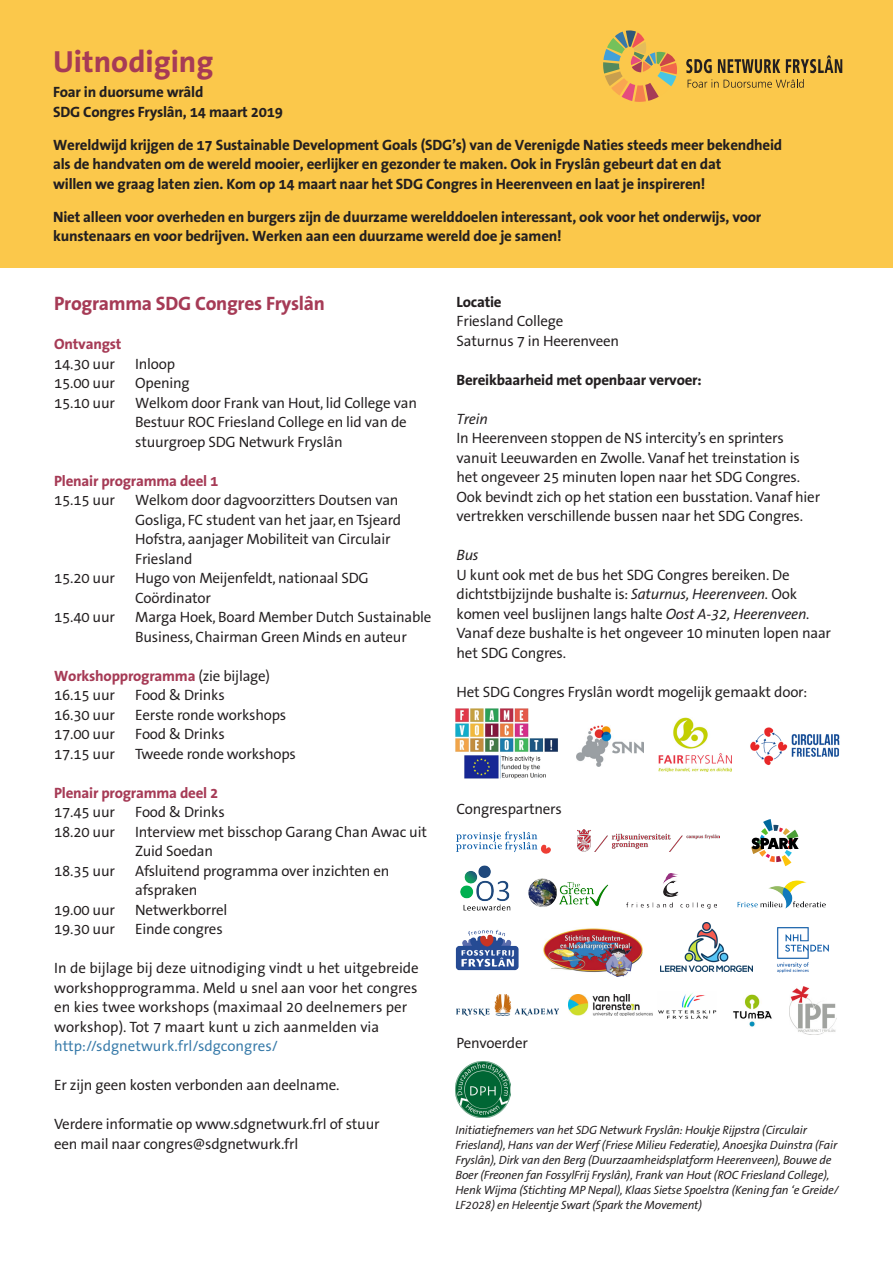
<style>
.page{position:relative;width:893px;height:1263px;background:#fff}
.page>*{position:absolute;margin:0;border:0;box-sizing:border-box;transform-origin:0 0}
.t1{font:700 30.75px "The Sans Office";color:#a63b56}
.plat{font:700 19.5px "The Sans Office";letter-spacing:-.015em;color:#a63b56}
.plat-2{font:15px/19.5px "The Sans Office";letter-spacing:-.015em;color:#231f20}
.plat-3{font:700 15px/19.5px "The Sans Office";letter-spacing:-.015em;color:#231f20}
.plat-4{font:700 15px "The Sans Office";letter-spacing:-.015em;color:#a63b56}
.plat-5{font:italic 15px "The Sans Office";letter-spacing:-.015em;color:#231f20}
.plat-6{font:italic 12px/15px "The Sans Office";letter-spacing:-.015em;color:#231f20}
.s1{font-weight:400;color:#231f20}
.s2{color:#377aa9}
.s3{font-style:italic}
</style>
<div class="page">
<div style="left:0;top:0;width:893px;height:268px;background:#fbc84b"></div>
<img style="left:455px;top:709px;width:103px;height:70px">
<img style="left:576px;top:725px;width:68px;height:42px">
<img style="left:658px;top:717px;width:73px;height:54px">
<img style="left:750px;top:727px;width:90px;height:39px">
<svg style="left:456px;top:831px;width:95px;height:23px"></svg>
<img style="left:578px;top:829px;width:142px;height:22px">
<svg style="left:751px;top:819px;width:48px;height:47px"></svg>
<img style="left:460px;top:865px;width:51px;height:46px">
<img style="left:528px;top:878px;width:81px;height:29px">
<img style="left:626px;top:873px;width:91px;height:36px">
<img style="left:738px;top:880px;width:87px;height:29px">
<img style="left:455px;top:928px;width:188px;height:49px">
<img style="left:455px;top:1062px;width:56px;height:55px">
<svg style="left:686px;top:59px;width:26px;height:14px"></svg>
<svg style="left:718px;top:59px;width:62px;height:14px"></svg>
<svg style="left:786px;top:55px;width:56px;height:18px"></svg>
<svg style="left:688px;top:79px;width:116px;height:9px"></svg>
<svg style="left:603px;top:30px;width:74px;height:72px"></svg>
<img style="left:568px;top:995px;width:84px;height:20px">
<img style="left:658px;top:993px;width:59px;height:26px">
<img style="left:777px;top:927px;width:52px;height:46px">
<img style="left:660px;top:923px;width:93px;height:49px">
<img style="left:733px;top:994px;width:39px;height:33px">
<img style="left:789px;top:987px;width:48px;height:47px">
<img style="left:457px;top:995px;width:101px;height:20px">
<p class="t1" style="left:53px;top:46px;width:162px">Uitnodiging</p>
<p class="plat-3" style="left:53px;top:83px;width:152px">Foar in duorsume wrâld</p>
<p class="plat-3" style="left:53px;top:103px;width:231px">SDG Congres Fryslân, 14 maart 2019</p>
<p class="plat-3" style="left:53px;top:136px;width:731px">Wereldwijd krijgen de 17 Sustainable Development Goals (SDG’s) van de Verenigde Naties steeds meer bekendheid als de handvaten om de wereld mooier, eerlijker en gezonder te maken. Ook in Fryslân gebeurt dat en dat<br>willen we graag laten zien. Kom op 14 maart naar het SDG Congres in Heerenveen en laat je inspireren!</p>
<p class="plat-3" style="left:53px;top:208px;width:710px">Niet alleen voor overheden en burgers zijn de duurzame werelddoelen interessant, ook voor het onderwijs, voor kunstenaars en voor bedrijven. Werken aan een duurzame wereld doe je samen!</p>
<p class="plat" style="left:54px;top:293px;width:272px">Programma SDG Congres Fryslân</p>
<p class="plat-4" style="left:54px;top:336px;width:69px">Ontvangst</p>
<p class="plat-2" style="left:54px;top:354px;width:62px">14.30 uur</p>
<p class="plat-2" style="left:135px;top:354px;width:42px">Inloop</p>
<p class="plat-2" style="left:54px;top:374px;width:62px">15.00 uur</p>
<p class="plat-2" style="left:135px;top:374px;width:56px">Opening</p>
<p class="plat-2" style="left:54px;top:393px;width:62px">15.10 uur</p>
<p class="plat-2" style="left:135px;top:393px;width:283px">Welkom door Frank van Hout, lid College van<br>Bestuur ROC Friesland College en lid van de stuurgroep SDG Netwurk Fryslân</p>
<p class="plat-4" style="left:54px;top:473px;width:166px">Plenair programma deel 1</p>
<p class="plat-2" style="left:54px;top:491px;width:62px">15.15 uur</p>
<p class="plat-2" style="left:135px;top:491px;width:267px">Welkom door dagvoorzitters Doutsen van Gosliga, FC student van het jaar, en Tsjeard Hofstra, aanjager Mobiliteit van Circulair Friesland</p>
<p class="plat-2" style="left:54px;top:569px;width:62px">15.20 uur</p>
<p class="plat-2" style="left:135px;top:569px;width:235px">Hugo von Meijenfeldt, nationaal SDG<br>Coördinator</p>
<p class="plat-2" style="left:54px;top:608px;width:62px">15.40 uur</p>
<p class="plat-2" style="left:135px;top:608px;width:298px">Marga Hoek, Board Member Dutch Sustainable<br>Business, Chairman Green Minds en auteur</p>
<p class="plat-4" style="left:54px;top:668px;width:217px">Workshopprogramma <span class="s1">(zie bijlage)</span></p>
<p class="plat-2" style="left:54px;top:686px;width:62px">16.15 uur</p>
<p class="plat-2" style="left:135px;top:686px;width:91px">Food &amp; Drinks</p>
<p class="plat-2" style="left:54px;top:705px;width:62px">16.30 uur</p>
<p class="plat-2" style="left:135px;top:705px;width:153px">Eerste ronde workshops</p>
<p class="plat-2" style="left:54px;top:725px;width:62px">17.00 uur</p>
<p class="plat-2" style="left:135px;top:725px;width:91px">Food &amp; Drinks</p>
<p class="plat-2" style="left:54px;top:744px;width:62px">17.15 uur</p>
<p class="plat-2" style="left:135px;top:744px;width:162px">Tweede ronde workshops</p>
<p class="plat-4" style="left:54px;top:785px;width:166px">Plenair programma deel 2</p>
<p class="plat-2" style="left:54px;top:803px;width:62px">17.45 uur</p>
<p class="plat-2" style="left:135px;top:803px;width:91px">Food &amp; Drinks</p>
<p class="plat-2" style="left:54px;top:822px;width:62px">18.20 uur</p>
<p class="plat-2" style="left:135px;top:822px;width:293px">Interview met bisschop Garang Chan Awac uit<br>Zuid Soedan</p>
<p class="plat-2" style="left:54px;top:861px;width:62px">18.35 uur</p>
<p class="plat-2" style="left:135px;top:861px;width:256px">Afsluitend programma over inzichten en afspraken</p>
<p class="plat-2" style="left:54px;top:900px;width:62px">19.00 uur</p>
<p class="plat-2" style="left:135px;top:900px;width:94px">Netwerkborrel</p>
<p class="plat-2" style="left:54px;top:920px;width:62px">19.30 uur</p>
<p class="plat-2" style="left:135px;top:920px;width:89px">Einde congres</p>
<p class="plat-2" style="left:54px;top:959px;width:366px">In de bijlage bij deze uitnodiging vindt u het uitgebreide workshopprogramma. Meld u snel aan voor het congres en kies twee workshops (maximaal 20 deelnemers per workshop). Tot 7 maart kunt u zich aanmelden via <span class="s2">http://sdgnetwurk.frl/sdgcongres/</span></p>
<p class="plat-2" style="left:54px;top:1076px;width:287px">Er zijn geen kosten verbonden aan deelname.</p>
<p class="plat-2" style="left:54px;top:1115px;width:327px">Verdere informatie op www.sdgnetwurk.frl of stuur een mail naar congres@sdgnetwurk.frl</p>
<p class="plat-3" style="left:457px;top:292px;width:47px">Locatie</p>
<p class="plat-2" style="left:457px;top:312px;width:108px">Friesland College</p>
<p class="plat-2" style="left:457px;top:332px;width:164px">Saturnus 7 in Heerenveen</p>
<p class="plat-3" style="left:457px;top:370px;width:247px">Bereikbaarheid met openbaar vervoer:</p>
<p class="plat-5" style="left:457px;top:411px;width:33px">Trein</p>
<p class="plat-2" style="left:457px;top:429px;width:365px">In Heerenveen stoppen de NS intercity’s en sprinters vanuit Leeuwarden en Zwolle. Vanaf het treinstation is het ongeveer 25 minuten lopen naar het SDG Congres.<br>Ook bevindt zich op het station een busstation. Vanaf hier vertrekken verschillende bussen naar het SDG Congres.</p>
<p class="plat-5" style="left:457px;top:548px;width:24px">Bus</p>
<p class="plat-2" style="left:457px;top:566px;width:376px">U kunt ook met de bus het SDG Congres bereiken. De dichtstbijzijnde bushalte is: <span class="s3">Saturnus, Heerenveen.</span> Ook komen veel buslijnen langs halte <span class="s3">Oost A-32, Heerenveen.<br></span>Vanaf deze bushalte is het ongeveer 10 minuten lopen naar het SDG Congres.</p>
<p class="plat-2" style="left:457px;top:683px;width:352px">Het SDG Congres Fryslân wordt mogelijk gemaakt door:</p>
<p class="plat-2" style="left:457px;top:800px;width:107px">Congrespartners</p>
<p class="plat-2" style="left:457px;top:1034px;width:73px">Penvoerder</p>
<p class="plat-6" style="left:455px;top:1122px;width:385px">Initiatiefnemers van het SDG Netwurk Fryslân: Houkje Rijpstra (Circulair Friesland), Hans van der Werf (Friese Milieu Federatie), Anoesjka Duinstra (Fair Fryslân), Dirk van den Berg (Duurzaamheidsplatform Heerenveen), Bouwe de Boer (Freonen fan FossylFrij Fryslân), Frank van Hout (ROC Friesland College), Henk Wijma (Stichting MP Nepal), Klaas Sietse Spoelstra (Kening fan ‘e Greide/ LF2028) en Heleentje Swart (Spark the Movement)</p>
</div>
